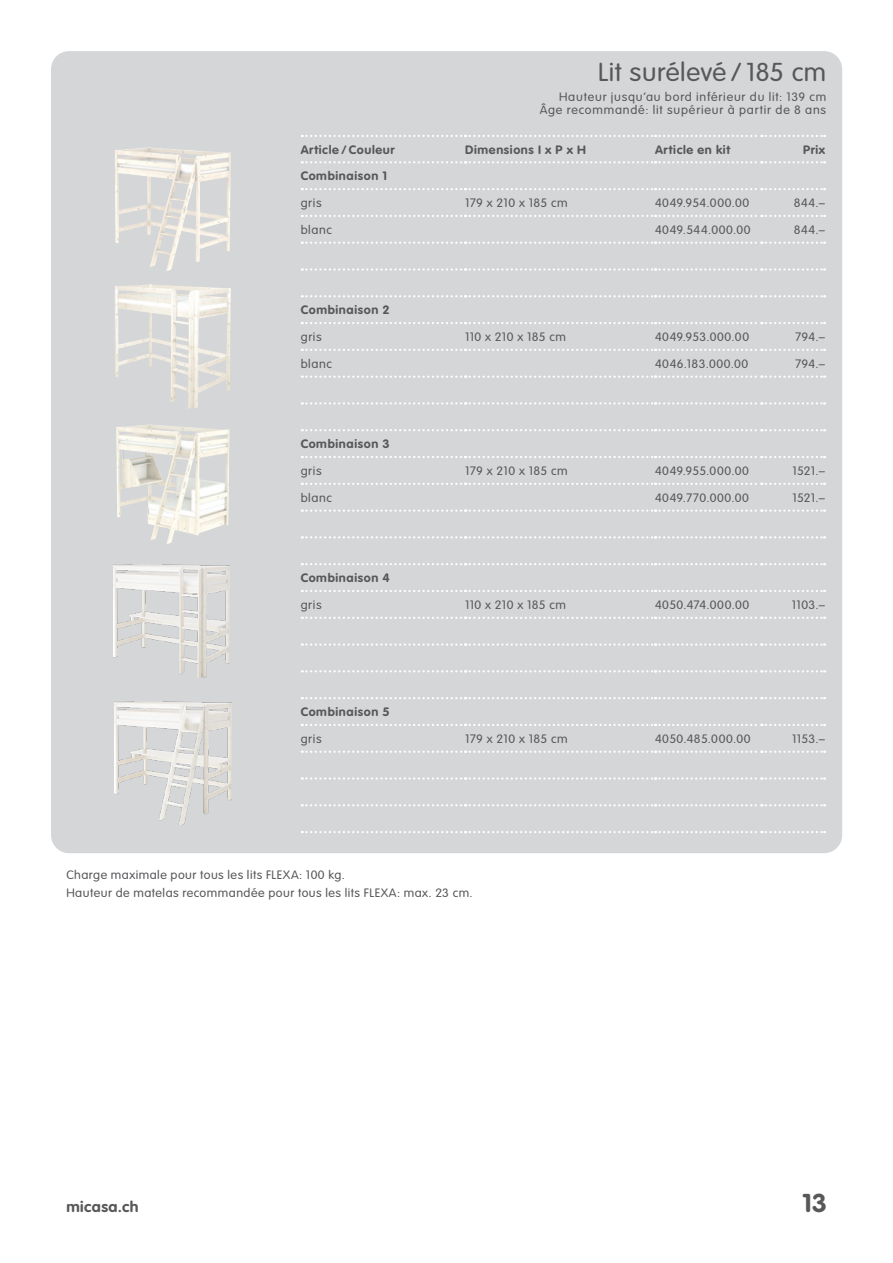
<style>
.page{position:relative;width:893px;height:1263px;background:#fff}
.page>*{position:absolute;margin:0;border:0;box-sizing:border-box;transform-origin:0 0}
.t1{font:300 25.5px "VAG Rounded Std";letter-spacing:.015em;color:#57585a;scale:1.05 1}
.t2{font:700 25.5px "VAG Rounded Std";color:#57585a;scale:1.05 1}
.t3{font:700 15px "VAG Rounded Std";letter-spacing:.03em;color:#57585a;scale:1.05 1}
.t4{font:300 12px/18px "VAG Rounded Std";letter-spacing:.04em;color:#57585a;scale:1.05 1}
.t5{font:700 12px "VAG Rounded Std";letter-spacing:.05em;color:#57585a;scale:1.05 1}
.t6{font:300 12px/13.5px "VAG Rounded Std";letter-spacing:.065em;color:#57585a;text-align:right;scale:1.05 1}
.t7{font:300 12px "VAG Rounded Std";letter-spacing:.02em;color:#57585a;scale:1.05 1}
</style>
<div class="page">
<div style="left:51px;top:51px;width:791px;height:802px;background:#d5d6d8;border-radius:18px"></div>
<svg style="left:302px;top:161px;width:523px;height:2px"></svg>
<svg style="left:302px;top:188px;width:523px;height:2px"></svg>
<svg style="left:302px;top:215px;width:523px;height:2px"></svg>
<svg style="left:302px;top:242px;width:523px;height:2px"></svg>
<svg style="left:302px;top:268px;width:523px;height:3px"></svg>
<svg style="left:302px;top:295px;width:523px;height:2px"></svg>
<svg style="left:302px;top:322px;width:523px;height:2px"></svg>
<svg style="left:302px;top:349px;width:523px;height:2px"></svg>
<svg style="left:302px;top:375px;width:523px;height:3px"></svg>
<svg style="left:302px;top:402px;width:523px;height:3px"></svg>
<svg style="left:302px;top:429px;width:523px;height:2px"></svg>
<svg style="left:302px;top:456px;width:523px;height:2px"></svg>
<svg style="left:302px;top:483px;width:523px;height:2px"></svg>
<svg style="left:302px;top:509px;width:523px;height:3px"></svg>
<svg style="left:302px;top:536px;width:523px;height:2px"></svg>
<svg style="left:302px;top:563px;width:523px;height:2px"></svg>
<svg style="left:302px;top:590px;width:523px;height:2px"></svg>
<svg style="left:302px;top:617px;width:523px;height:2px"></svg>
<svg style="left:302px;top:643px;width:523px;height:3px"></svg>
<svg style="left:302px;top:670px;width:523px;height:2px"></svg>
<svg style="left:302px;top:697px;width:523px;height:2px"></svg>
<svg style="left:302px;top:724px;width:523px;height:2px"></svg>
<svg style="left:302px;top:751px;width:523px;height:2px"></svg>
<svg style="left:302px;top:777px;width:523px;height:3px"></svg>
<svg style="left:302px;top:804px;width:523px;height:2px"></svg>
<svg style="left:302px;top:831px;width:523px;height:2px"></svg>
<svg style="left:302px;top:135px;width:523px;height:2px"></svg>
<img style="left:115px;top:284px;width:116px;height:125px">
<img style="left:115px;top:147px;width:116px;height:124px">
<img style="left:116px;top:424px;width:114px;height:120px">
<img style="left:115px;top:701px;width:116px;height:123px">
<img style="left:113px;top:564px;width:117px;height:113px">
<h1 class="t1" style="left:598px;top:58px;width:219px">Lit surélevé / 185 cm</h1>
<p class="t6" style="left:540px;top:90px;width:274px">Hauteur jusqu’au bord inférieur du lit: 139 cm<br>Âge recommandé: lit supérieur à partir de 8 ans</p>
<p class="t5" style="left:301px;top:143px;width:91px">Article / Couleur</p>
<p class="t5" style="left:465px;top:143px;width:117px">Dimensions I x P x H</p>
<p class="t5" style="left:655px;top:143px;width:73px">Article en kit</p>
<p class="t5" style="left:803px;top:143px;width:23px">Prix</p>
<p class="t5" style="left:301px;top:169px;width:84px">Combinaison 1</p>
<p class="t4" style="left:301px;top:194px;width:22px">gris</p>
<p class="t7" style="left:465px;top:196px;width:99px">179 x 210 x 185 cm</p>
<p class="t4" style="left:655px;top:194px;width:91px">4049.954.000.00</p>
<p class="t4" style="left:794px;top:194px;width:31px">844.–</p>
<p class="t4" style="left:301px;top:221px;width:31px">blanc</p>
<p class="t4" style="left:655px;top:221px;width:93px">4049.544.000.00</p>
<p class="t4" style="left:794px;top:221px;width:31px">844.–</p>
<p class="t5" style="left:301px;top:303px;width:86px">Combinaison 2</p>
<p class="t4" style="left:301px;top:328px;width:22px">gris</p>
<p class="t4" style="left:465px;top:328px;width:98px">110 x 210 x 185 cm</p>
<p class="t4" style="left:655px;top:328px;width:91px">4049.953.000.00</p>
<p class="t4" style="left:795px;top:328px;width:30px">794.–</p>
<p class="t4" style="left:301px;top:355px;width:31px">blanc</p>
<p class="t4" style="left:655px;top:355px;width:90px">4046.183.000.00</p>
<p class="t4" style="left:795px;top:355px;width:30px">794.–</p>
<p class="t5" style="left:301px;top:437px;width:86px">Combinaison 3</p>
<p class="t4" style="left:301px;top:462px;width:22px">gris</p>
<p class="t7" style="left:465px;top:464px;width:99px">179 x 210 x 185 cm</p>
<p class="t4" style="left:655px;top:462px;width:91px">4049.955.000.00</p>
<p class="t4" style="left:793px;top:462px;width:33px">1521.–</p>
<p class="t4" style="left:301px;top:489px;width:31px">blanc</p>
<p class="t4" style="left:655px;top:489px;width:91px">4049.770.000.00</p>
<p class="t4" style="left:793px;top:489px;width:33px">1521.–</p>
<p class="t5" style="left:301px;top:571px;width:86px">Combinaison 4</p>
<p class="t4" style="left:301px;top:596px;width:22px">gris</p>
<p class="t4" style="left:465px;top:596px;width:98px">110 x 210 x 185 cm</p>
<p class="t4" style="left:655px;top:596px;width:91px">4050.474.000.00</p>
<p class="t4" style="left:792px;top:596px;width:33px">1103.–</p>
<p class="t5" style="left:301px;top:705px;width:86px">Combinaison 5</p>
<p class="t4" style="left:301px;top:730px;width:22px">gris</p>
<p class="t7" style="left:465px;top:731px;width:99px">179 x 210 x 185 cm</p>
<p class="t4" style="left:655px;top:730px;width:93px">4050.485.000.00</p>
<p class="t4" style="left:792px;top:730px;width:33px">1153.–</p>
<p class="t4" style="left:66px;top:867px;width:388px">Charge maximale pour tous les lits FLEXA: 100 kg.<br>Hauteur de matelas recommandée pour tous les lits FLEXA: max. 23 cm.</p>
<p class="t3" style="left:66px;top:1198px;width:70px">micasa.ch</p>
<h1 class="t2" style="left:802px;top:1188px;width:25px">13</h1>
</div>
